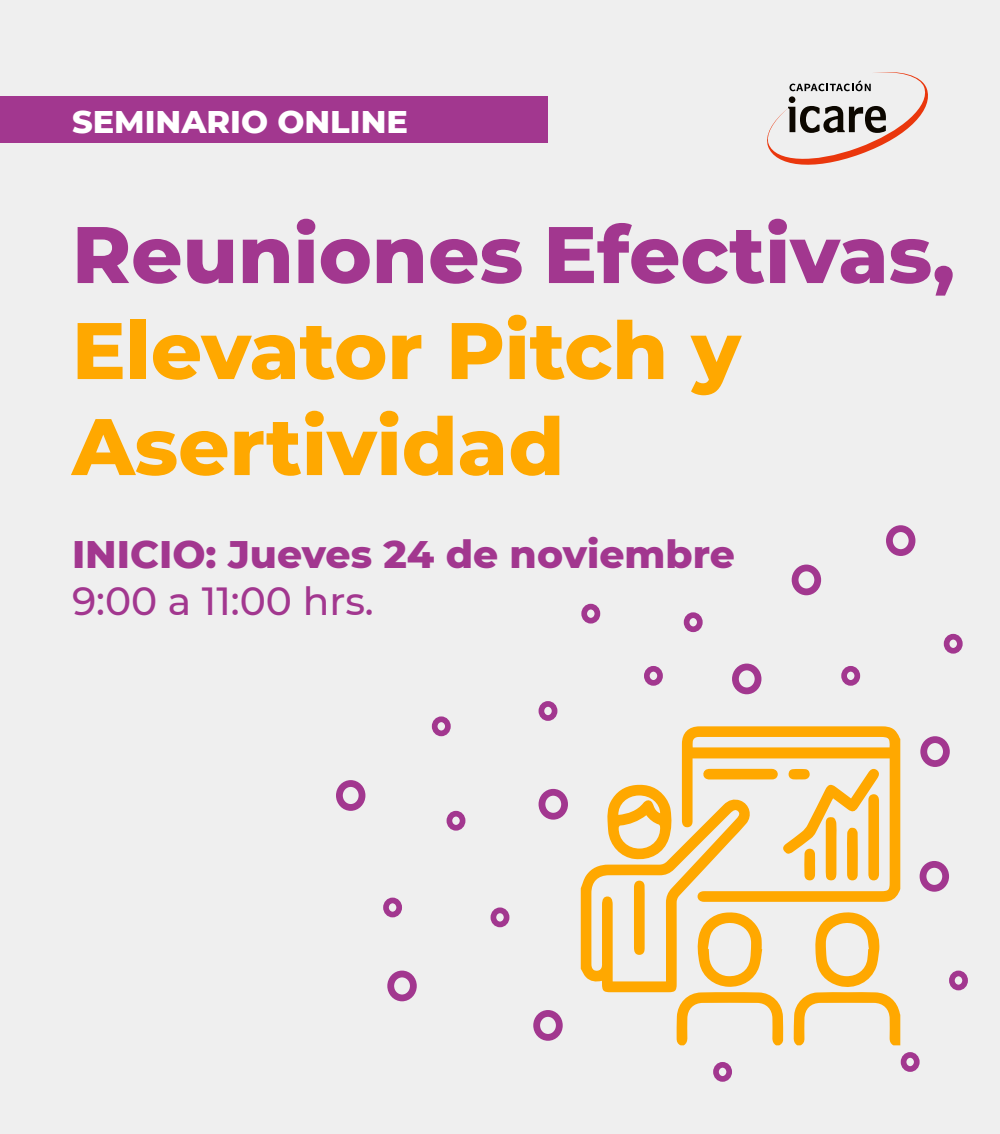
<style>
.page{position:relative;width:1000px;height:1134px;background:#efefef}
.page>*{position:absolute;margin:0;border:0;box-sizing:border-box;transform-origin:0 0}
.t1{font:800 80px/96px "Montserrat";color:#ffa800}
.t2{font:800 80px "Montserrat";color:#a2378f}
.t3{font:800 39.2px "Montserrat";color:#a2378f}
.t4{font:500 39.2px "Montserrat";color:#a2378f}
.t5{font:800 32px "Montserrat";color:#fff}
</style>
<div class="page">
<div style="left:920px;top:861px;width:29px;height:31px;border:7px solid #a2378f;border-radius:50%"></div>
<div style="left:336px;top:780px;width:29px;height:31px;border:7px solid #a2378f;border-radius:50%"></div>
<div style="left:533px;top:1010px;width:30px;height:31px;border:7px solid #a2378f;border-radius:50%"></div>
<div style="left:539px;top:789px;width:29px;height:31px;border:7px solid #a2378f;border-radius:50%"></div>
<div style="left:920px;top:736px;width:30px;height:31px;border:7px solid #a2378f;border-radius:50%"></div>
<div style="left:387px;top:970px;width:30px;height:31px;border:7px solid #a2378f;border-radius:50%"></div>
<div style="left:732px;top:663px;width:29px;height:31px;border:7px solid #a2378f;border-radius:50%"></div>
<div style="left:886px;top:525px;width:29px;height:31px;border:7px solid #a2378f;border-radius:50%"></div>
<div style="left:792px;top:564px;width:29px;height:31px;border:7px solid #a2378f;border-radius:50%"></div>
<div style="left:684px;top:612px;width:19px;height:20px;border:6px solid #a2378f;border-radius:50%"></div>
<div style="left:581px;top:604px;width:19px;height:19px;border:6px solid #a2378f;border-radius:50%"></div>
<div style="left:432px;top:716px;width:19px;height:20px;border:6px solid #a2378f;border-radius:50%"></div>
<div style="left:539px;top:701px;width:18px;height:20px;border:6px solid #a2378f;border-radius:50%"></div>
<div style="left:644px;top:666px;width:19px;height:20px;border:6px solid #a2378f;border-radius:50%"></div>
<div style="left:949px;top:970px;width:19px;height:20px;border:6px solid #a2378f;border-radius:50%"></div>
<div style="left:447px;top:811px;width:18px;height:20px;border:6px solid #a2378f;border-radius:50%"></div>
<div style="left:491px;top:907px;width:18px;height:20px;border:6px solid #a2378f;border-radius:50%"></div>
<div style="left:713px;top:1062px;width:19px;height:20px;border:6px solid #a2378f;border-radius:50%"></div>
<div style="left:383px;top:897px;width:19px;height:20px;border:6px solid #a2378f;border-radius:50%"></div>
<div style="left:841px;top:666px;width:19px;height:20px;border:6px solid #a2378f;border-radius:50%"></div>
<div style="left:901px;top:1052px;width:19px;height:20px;border:6px solid #a2378f;border-radius:50%"></div>
<div style="left:944px;top:634px;width:19px;height:20px;border:6px solid #a2378f;border-radius:50%"></div>
<svg style="left:767px;top:72px;width:161px;height:93px"></svg>
<div style="left:0;top:97px;width:548px;height:46px;background:#a2378f"></div>
<svg style="left:581px;top:726px;width:319px;height:319px"></svg>
<p class="t5" style="left:72px;top:98px;width:337px">SEMINARIO ONLINE</p>
<h1 class="t2" style="left:72px;top:196px;width:884px">Reuniones Efectivas,</h1>
<h1 class="t1" style="left:72px;top:298px;width:670px">Elevator Pitch y<br>Asertividad</h1>
<p class="t3" style="left:72px;top:525px;width:665px">INICIO: Jueves 24 de noviembre</p>
<p class="t4" style="left:72px;top:574px;width:303px">9:00 a 11:00 hrs.</p>
</div>
